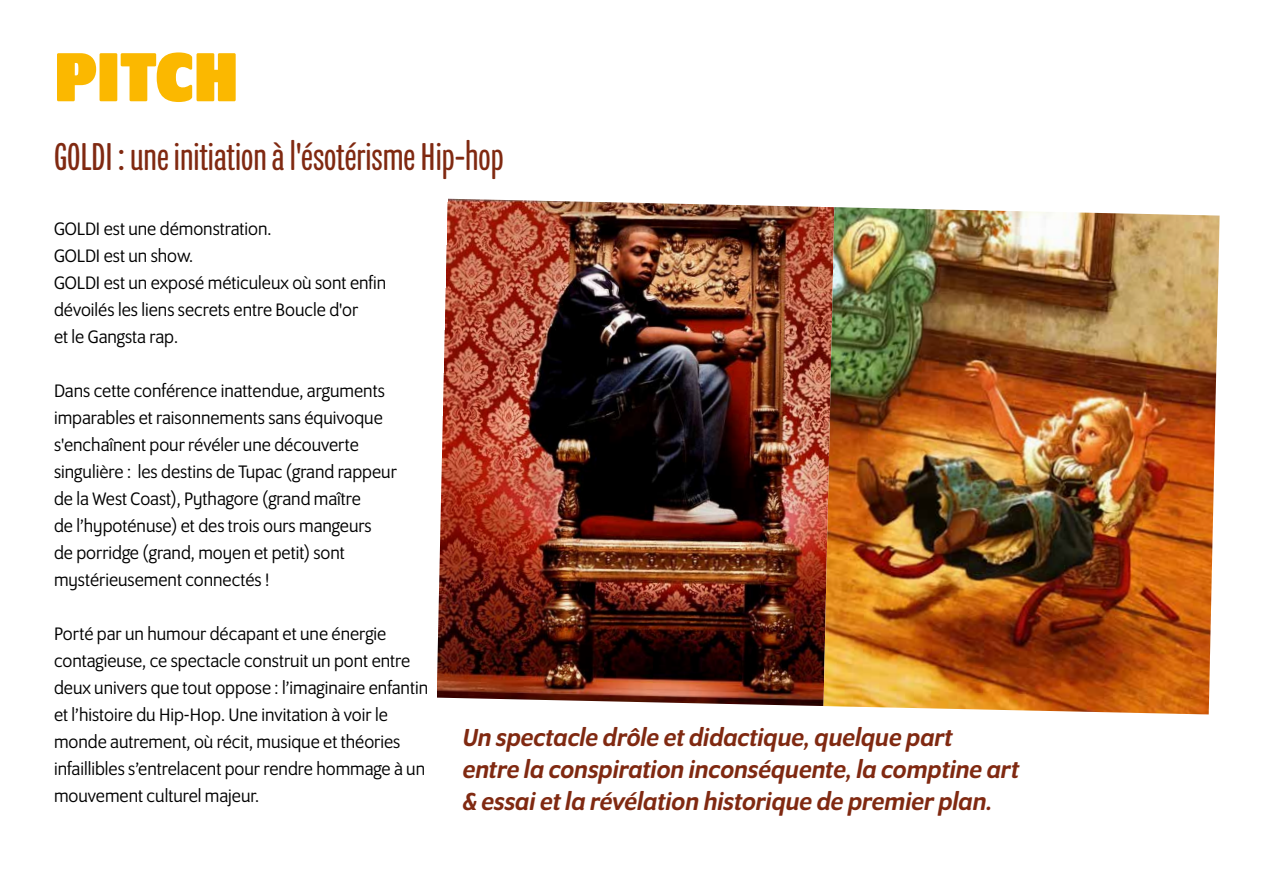
<style>
.page{position:relative;width:1263px;height:893px;background:#fff}
.page>*{position:absolute;margin:0;border:0;box-sizing:border-box;transform-origin:0 0}
.t1{font:900 75px "Program OT";color:#fbb800}
.t2{font:42px "Program Nar OT";color:#802911}
.t3{font:italic 500 26.55px/32px "Program OT";color:#802911}
.t4{font:19.5px/27px "Program OT";color:#000}
</style>
<div class="page">
<img style="left:437px;top:199px;width:386px;height:507px">
<img style="left:823px;top:207px;width:396px;height:507px">
<h1 class="t1" style="left:54px;top:34px;width:186px">PITCH</h1>
<h2 class="t2" style="left:54px;top:135px;width:451px">GOLDI : une initiation à l'ésotérisme Hip-hop</h2>
<p class="t4" style="left:54px;top:215px;width:334px">GOLDI est une démonstration.<br>GOLDI est un show.<br>GOLDI est un exposé méticuleux où sont enfin dévoilés les liens secrets entre Boucle d'or<br>et le Gangsta rap.</p>
<p class="t4" style="left:54px;top:377px;width:344px">Dans cette conférence inattendue, arguments imparables et raisonnements sans équivoque s'enchaînent pour révéler une découverte singulière : les destins de Tupac (grand rappeur de la West Coast), Pythagore (grand maître<br>de l’hypoténuse) et des trois ours mangeurs<br>de porridge (grand, moyen et petit) sont mystérieusement connectés !</p>
<p class="t4" style="left:54px;top:620px;width:376px">Porté par un humour décapant et une énergie contagieuse, ce spectacle construit un pont entre deux univers que tout oppose : l’imaginaire enfantin et l’histoire du Hip-Hop. Une invitation à voir le monde autrement, où récit, musique et théories infaillibles s’entrelacent pour rendre hommage à un mouvement culturel majeur.</p>
<h3 class="t3" style="left:463px;top:721px;width:558px">Un spectacle drôle et didactique, quelque part<br>entre la conspiration inconséquente, la comptine art &amp; essai et la révélation historique de premier plan.</h3>
</div>
